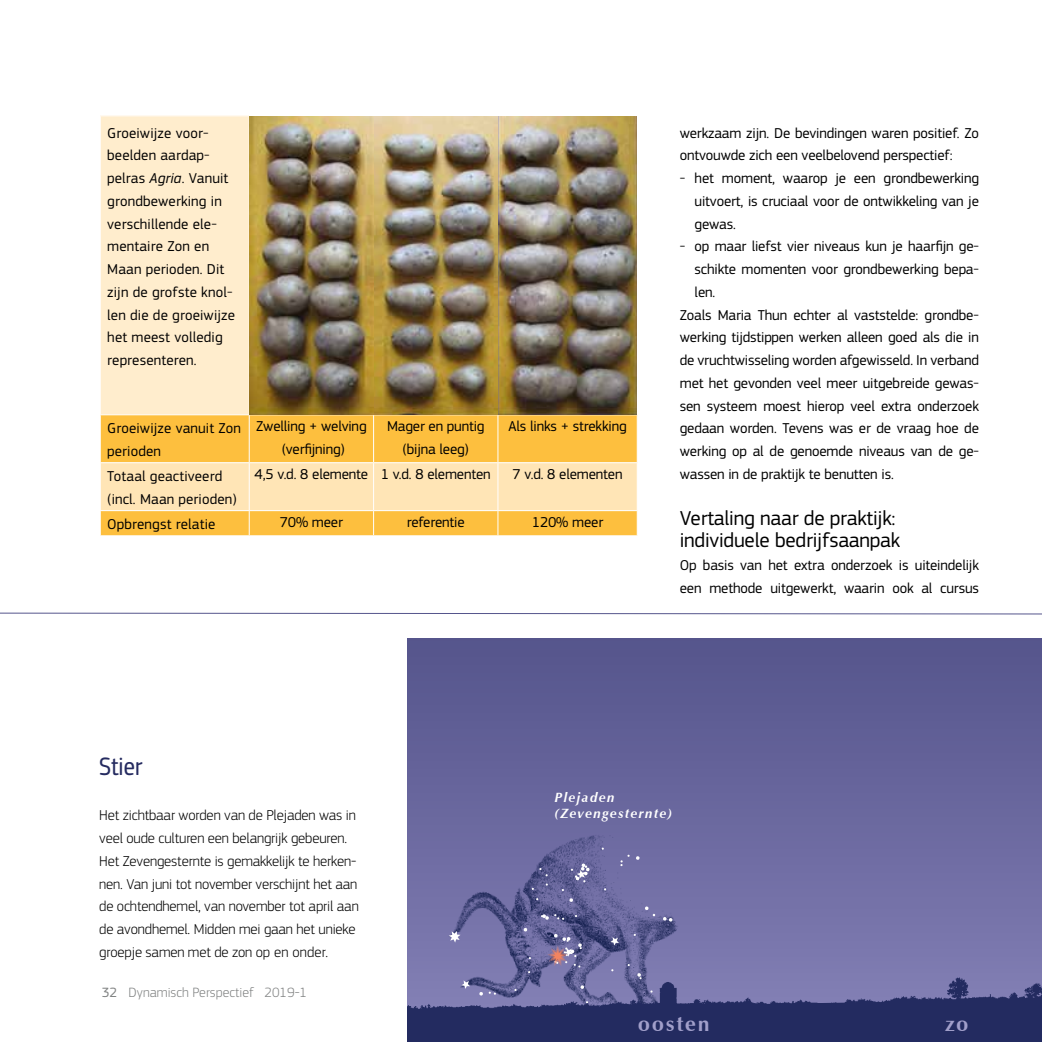
<style>
.page{position:relative;width:1042px;height:1042px;background:#fff}
.page>*{position:absolute;margin:0;border:0;box-sizing:border-box;transform-origin:0 0}
.t1{font:26.25px "PF Square Sans Cond Pro";color:#252b60}
.t2{font:21px/22.8px "PF Square Sans Pro";letter-spacing:-.01em;color:#000}
.t3{font:700 21px "Zapf Humanist 601 BT";letter-spacing:.09em;color:#a19fca}
.t4{font:14.88px/22.8px "PF Square Sans Pro";letter-spacing:-.01em;color:#000;text-align:center}
.t5{font:14.88px/22.8px "PF Square Sans Pro";letter-spacing:.01em;color:#000}
.t6{font:300 14.88px/22.8px "PF Square Sans Pro";letter-spacing:-.01em;color:#000}
.t7{font:300 14px "PF Square Sans Pro";color:#818383}
.t8{font:italic 700 13.3px/16.1px "Zapf Humanist 601 BT";letter-spacing:.1em;color:#fff}
.s1{font-style:italic}
.s2{font-weight:400}
</style>
<div class="page">
<svg style="left:408px;top:638px;width:634px;height:260px;background:#626198"></svg>
<img style="left:436px;top:822px;width:261px;height:76px">
<svg style="left:636px;top:856px;width:4px;height:4px"></svg>
<svg style="left:620px;top:854px;width:10px;height:12px"></svg>
<svg style="left:539px;top:868px;width:9px;height:8px"></svg>
<svg style="left:571px;top:863px;width:19px;height:19px"></svg>
<svg style="left:408px;top:898px;width:634px;height:144px;background:#5e5e93"></svg>
<div style="left:100px;top:116px;width:149px;height:299px;background:#ffedcd"></div>
<div style="left:101px;top:415px;width:536px;height:47px;background:#fdbf3e"></div>
<hr style="left:100px;top:116px;width:1px;height:298px;background:#fff">
<hr style="left:100px;top:414px;width:149px;height:1px;background:#fff">
<hr style="left:249px;top:415px;width:1px;height:47px;background:#fff">
<hr style="left:373px;top:415px;width:1px;height:47px;background:#fff">
<hr style="left:497px;top:415px;width:1px;height:47px;background:#fff">
<svg style="left:100px;top:463px;width:538px;height:72px;background:#fed990"></svg>
<img style="left:250px;top:116px;width:387px;height:298px">
<svg style="left:0;top:612px;width:1042px;height:3px"></svg>
<p class="t5" style="left:107px;top:122px;width:129px">Groeiwijze voor&shy;beelden aardap&shy;pelras <span class="s1">Agria</span>. Vanuit grondbewerking in verschillende ele&shy;mentaire Zon en<br>Maan perioden. Dit zijn de grofste knol&shy;len die de groeiwijze het meest volledig representeren.</p>
<p class="t5" style="left:107px;top:417px;width:135px">Groeiwijze vanuit Zon perioden</p>
<p class="t4" style="left:256px;top:415px;width:112px">Zwelling + welving (verfijning)</p>
<p class="t4" style="left:387px;top:415px;width:99px">Mager en puntig (bijna leeg)</p>
<p class="t4" style="left:508px;top:415px;width:120px">Als links + strekking</p>
<p class="t5" style="left:107px;top:465px;width:131px">Totaal geactiveerd (incl. Maan perioden)</p>
<p class="t4" style="left:255px;top:463px;width:238px">4,5 v.d. 8 elemente 1 v.d. 8 elementen</p>
<p class="t4" style="left:512px;top:463px;width:111px">7 v.d. 8 elementen</p>
<p class="t5" style="left:107px;top:512px;width:110px">Opbrengst relatie</p>
<p class="t4" style="left:280px;top:510px;width:65px">70% meer</p>
<p class="t4" style="left:407px;top:510px;width:59px">referentie</p>
<p class="t4" style="left:532px;top:510px;width:73px">120% meer</p>
<p class="t4" style="left:680px;top:121px;width:301px;text-align:left">werkzaam zijn. De bevindingen waren positief. Zo ontvouwde zich een veelbelovend perspectief:</p>
<p class="t4" style="left:694px;top:167px;width:286px;text-align:justify;text-indent:-15px">- het moment, waarop je een grondbewerking uitvoert, is cruciaal voor de ontwikkeling van je gewas.</p>
<p class="t4" style="left:680px;top:235px;width:301px">- op maar liefst vier niveaus kun je haarfijn ge-</p>
<p class="t4" style="left:694px;top:258px;width:286px">schikte momenten voor grondbewerking bepa-</p>
<p class="t4" style="left:694px;top:281px;width:22px">len.</p>
<p class="t4" style="left:680px;top:303px;width:301px">Zoals Maria Thun echter al vaststelde: grondbe-</p>
<p class="t4" style="left:680px;top:326px;width:301px">werking tijdstippen werken alleen goed als die in</p>
<p class="t4" style="left:680px;top:349px;width:301px">de vruchtwisseling worden afgewisseld. In verband</p>
<p class="t4" style="left:680px;top:372px;width:301px">met het gevonden veel meer uitgebreide gewas-</p>
<p class="t4" style="left:680px;top:394px;width:301px">sen systeem moest hierop veel extra onderzoek</p>
<p class="t4" style="left:680px;top:417px;width:301px">gedaan worden. Tevens was er de vraag hoe de</p>
<p class="t4" style="left:680px;top:440px;width:301px">werking op al de genoemde niveaus van de ge-</p>
<p class="t4" style="left:680px;top:463px;width:215px">wassen in de praktijk te benutten is.</p>
<h2 class="t2" style="left:680px;top:506px;width:222px">Vertaling naar de praktijk: individuele bedrijfsaanpak</h2>
<p class="t4" style="left:680px;top:554px;width:301px;text-align:left">Op basis van het extra onderzoek is uiteindelijk een methode uitgewerkt, waarin ook al cursus</p>
<h1 class="t1" style="left:99px;top:751px;width:44px">Stier</h1>
<p class="t6" style="left:99px;top:804px;width:261px">Het zichtbaar worden van de Plejaden was in veel oude culturen een belangrijk gebeuren.<br>Het Zevengesternte is gemakkelijk te herken&shy;nen. Van juni tot november verschijnt het aan de ochtendhemel, van november tot april aan de avondhemel. Midden mei gaan het unieke groepje samen met de zon op en onder.</p>
<p class="t7" style="left:102px;top:984px;width:207px"><span class="s2">32</span> Dynamisch Perspectief 2019-1</p>
<p class="t8" style="left:555px;top:789px;width:119px">Plejaden (Zevengesternte)</p>
<h2 class="t3" style="left:638px;top:1010px;width:73px">oosten</h2>
<h2 class="t3" style="left:945px;top:1010px;width:25px">zo</h2>
</div>
